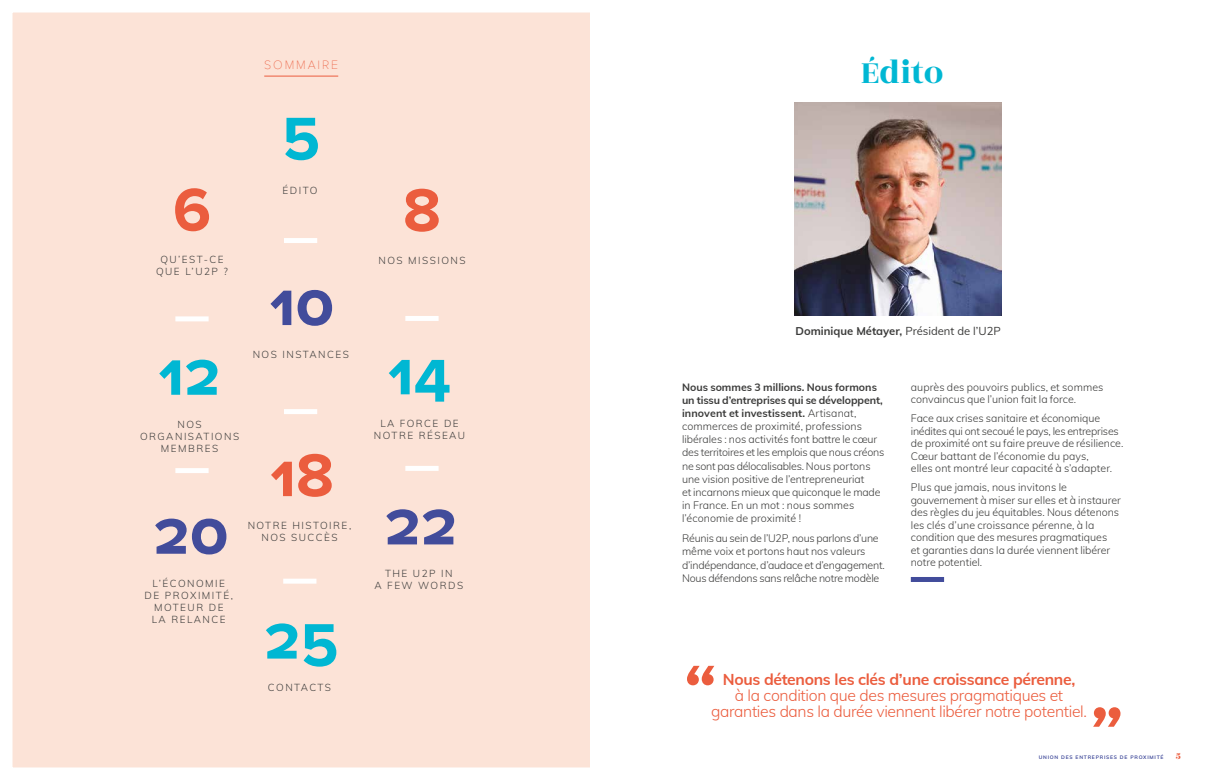
<style>
.page{position:relative;width:1205px;height:780px;background:#fff}
.page>*{position:absolute;margin:0;border:0;box-sizing:border-box;transform-origin:0 0}
.t1{font:700 62.5px "Proxima Nova S";color:#00b7d3}
.t2{font:700 62.5px "Proxima Nova S";color:#424c9b}
.t3{font:700 62.5px "Proxima Nova S";color:#eb5d3e}
.t4{font:35px "Rozha One";color:#00b7d3}
.t5{font:300 15.75px/15.8px "Muli";letter-spacing:-.02em;color:#eb5d3e;text-align:center}
.t6{font:700 15.75px "Muli";letter-spacing:-.02em;color:#eb5d3e}
.t7{font:100 12.5px "Proxima Nova T";letter-spacing:.15em;color:#eb5d3e}
.t8{font:700 11.25px "Muli";color:#3c3c3b}
.t9{font:300 10.62px/12.5px "Muli";color:#3c3c3b}
.t10{font:300 10.62px/13.1px "Muli";letter-spacing:-.02em;color:#3c3c3b}
.t11{font:300 10px/12px "Muli";letter-spacing:.15em;color:#3c3c3b;text-align:center}
.t12{font:700 5px "Muli";letter-spacing:.15em;color:#424c9b}
.s1{font-weight:400}
.s2{font-weight:700}
.s3{font-family:"Rozha One";font-weight:400;font-size:10px;color:#eb5d3e}
</style>
<div class="page">
<div style="left:10px;top:8px;width:582px;height:763px;background:#fce3d7"></div>
<div style="left:0;top:0;width:602px;height:780px;border:12px solid #fff"></div>
<hr style="left:264px;top:76px;width:74px;height:1px;background:#eb5d3e">
<div style="left:175px;top:316px;width:34px;height:5px;background:#fff"></div>
<div style="left:175px;top:468px;width:34px;height:5px;background:#fff"></div>
<div style="left:284px;top:409px;width:33px;height:5px;background:#fff"></div>
<div style="left:911px;top:577px;width:33px;height:5px;background:#424c9b"></div>
<svg style="left:687px;top:665px;width:27px;height:20px"></svg>
<img style="left:795px;top:103px;width:206px;height:212px">
<div style="left:284px;top:238px;width:33px;height:5px;background:#fff"></div>
<div style="left:405px;top:316px;width:34px;height:5px;background:#fff"></div>
<div style="left:405px;top:466px;width:34px;height:5px;background:#fff"></div>
<div style="left:283px;top:578px;width:33px;height:5px;background:#fff"></div>
<svg style="left:1093px;top:707px;width:27px;height:19px"></svg>
<p class="t7" style="left:264px;top:58px;width:75px">SOMMAIRE</p>
<h1 class="t3" style="left:173px;top:174px;width:39px">6</h1>
<p class="t11" style="left:156px;top:253px;width:73px">QU’EST-CE<br>QUE L’U2P ?</p>
<h1 class="t1" style="left:159px;top:338px;width:64px">12</h1>
<p class="t11" style="left:140px;top:417px;width:101px">NOS<br>ORGANISATIONS<br>MEMBRES</p>
<h1 class="t2" style="left:153px;top:497px;width:77px">20</h1>
<p class="t11" style="left:145px;top:576px;width:90px">L’ÉCONOMIE<br>DE PROXIMITÉ,<br>MOTEUR DE<br>LA RELANCE</p>
<h1 class="t1" style="left:282px;top:95px;width:40px">5</h1>
<p class="t11" style="left:282px;top:184px;width:36px">ÉDITO</p>
<h1 class="t3" style="left:403px;top:174px;width:39px">8</h1>
<p class="t11" style="left:378px;top:254px;width:89px">NOS MISSIONS</p>
<h1 class="t2" style="left:270px;top:268px;width:66px">10</h1>
<p class="t11" style="left:253px;top:348px;width:98px">NOS INSTANCES</p>
<h1 class="t3" style="left:270px;top:439px;width:65px">18</h1>
<p class="t11" style="left:248px;top:519px;width:105px">NOTRE HISTOIRE,</p>
<p class="t11" style="left:261px;top:531px;width:78px">NOS SUCCÈS</p>
<h1 class="t1" style="left:264px;top:601px;width:76px">25</h1>
<p class="t11" style="left:268px;top:681px;width:65px">CONTACTS</p>
<h1 class="t1" style="left:388px;top:337px;width:64px">14</h1>
<p class="t11" style="left:374px;top:417px;width:93px">LA FORCE DE<br>NOTRE RÉSEAU</p>
<h1 class="t2" style="left:384px;top:487px;width:74px">22</h1>
<p class="t11" style="left:374px;top:567px;width:90px">THE U2P IN<br>A FEW WORDS</p>
<h2 class="t4" style="left:860px;top:48px;width:85px">Édito</h2>
<p class="t8" style="left:795px;top:322px;width:207px">Dominique Métayer, <span class="s1">Président de l’U2P</span></p>
<p class="t9" style="left:682px;top:380px;width:204px;line-height:13.1px"><span class="s2">Nous sommes 3 millions. Nous formons un tissu d’entreprises qui se développent, innovent et investissent.</span> Artisanat, commerces de proximité, professions libérales : nos activités font battre le cœur des territoires et les emplois que nous créons ne sont pas délocalisables. Nous portons une vision positive de l’entrepreneuriat<br>et incarnons mieux que quiconque le made in France. En un mot : nous sommes l’économie de proximité !</p>
<p class="t10" style="left:682px;top:531px;width:204px">Réunis au sein de l’U2P, nous parlons d’une même voix et portons haut nos valeurs d’indépendance, d’audace et d’engagement.<br>Nous défendons sans relâche notre modèle</p>
<p class="t9" style="left:911px;top:380px;width:194px">auprès des pouvoirs publics, et sommes convaincus que l’union fait la force.</p>
<p class="t9" style="left:911px;top:411px;width:214px">Face aux crises sanitaire et économique inédites qui ont secoué le pays, les entreprises de proximité ont su faire preuve de résilience.<br>Cœur battant de l’économie du pays,<br>elles ont montré leur capacité à s’adapter.</p>
<p class="t9" style="left:911px;top:480px;width:212px">Plus que jamais, nous invitons le gouvernement à miser sur elles et à instaurer des règles du jeu équitables. Nous détenons les clés d’une croissance pérenne, à la condition que des mesures pragmatiques<br>et garanties dans la durée viennent libérer notre potentiel.</p>
<h3 class="t6" style="left:723px;top:668px;width:354px">Nous détenons les clés d’une croissance pérenne,</h3>
<h3 class="t5" style="left:711px;top:687px;width:377px">à la condition que des mesures pragmatiques et garanties dans la durée viennent libérer notre potentiel.</h3>
<p class="t12" style="left:1039px;top:753px;width:144px">UNION DES ENTREPRISES DE PROXIMITÉ <span class="s3">5</span></p>
</div>
